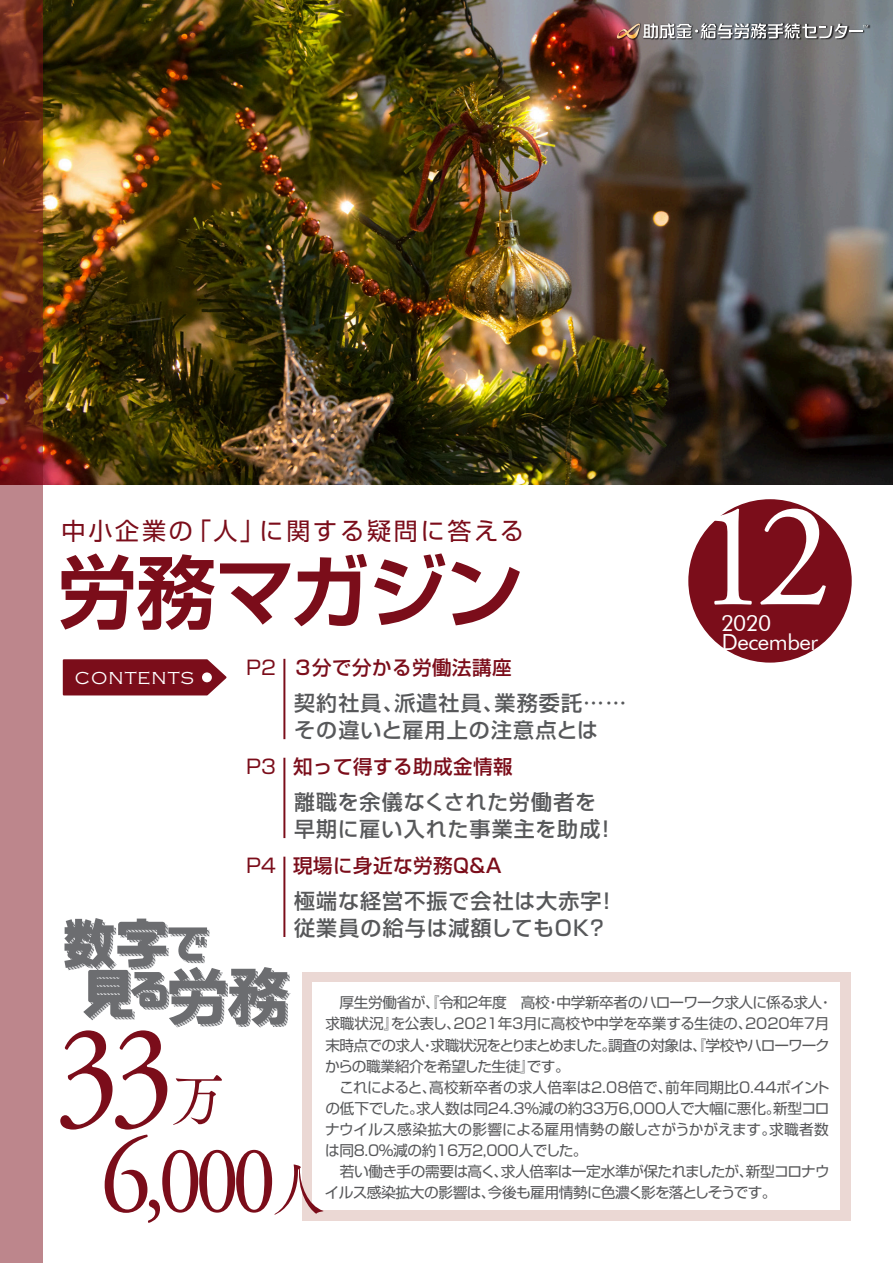
<style>
.page{position:relative;width:893px;height:1263px;background:#fff}
.page>*{position:absolute;margin:0;border:0;box-sizing:border-box;transform-origin:0 0}
.t1{font:149.25px "Adobe Garamond Pro";color:#fff}
.t2{font:142.5px "Adobe Garamond Pro";color:#7b0d1a;scale:.91 1}
.t3{font:96px "Adobe Garamond Pro";color:#7b0d1a;scale:.91 1}
.t4{font:700 79.5px "Shin Go Pro De";letter-spacing:-.02em;color:#7b0d1a}
.t5{font:60px "Tsuku Old Min Pro R";color:#7b0d1a;scale:.91 1}
.t6{font:24px "Shin Go Pro";letter-spacing:.12em;color:#7b0d1a}
.t7{font:22.2px/19.4px "Futura BT";letter-spacing:-.02em;color:#fff}
.t8{font:500 21px/27.2px "Shin Go Pro";letter-spacing:.055em;color:#57585a}
.t9{font:500 19.5px "Shin Go Pro";letter-spacing:.025em;color:#7b0d1a}
.t10{font:19.5px "Shin Go Pro";color:#7b0d1a}
.t11{font:300 18px "Copperplate";letter-spacing:.055em;color:#fff}
.t12{font:14.7px/21px "Shin Go Pro";letter-spacing:-.025em;color:#57585a}
.s1{font-size:111px}
.s2{font-family:"Tsuku Old Min Pro R";font-size:60px}
</style>
<div class="page">
<img style="left:43px;top:0;width:850px;height:485px">
<svg style="left:62px;top:659px;width:165px;height:37px"></svg>
<div style="left:202px;top:672px;width:10px;height:10px;background:#fff;border-radius:50%"></div>
<hr style="left:283px;top:659px;width:2px;height:80px;background:#7b0d1a">
<hr style="left:283px;top:758px;width:2px;height:80px;background:#7b0d1a">
<hr style="left:283px;top:857px;width:2px;height:80px;background:#7b0d1a">
<div style="left:302px;top:972px;width:548px;height:249px;background:#ebd8d4"></div>
<div style="left:313px;top:983px;width:527px;height:227px;background:#fff"></div>
<svg style="left:64px;top:918px;width:226px;height:109px"></svg>
<div style="left:688px;top:499px;width:164px;height:164px;background:#7b0d1a;border-radius:50%"></div>
<img style="left:616px;top:23px;width:254px;height:18px">
<svg style="left:616px;top:23px;width:252px;height:16px"></svg>
<svg style="left:0;top:0;width:43px;height:1263px;fill:#bd868c"></svg>
<h3 class="t6" style="left:61px;top:512px;width:464px">中小企業の「人」に関する疑問に答える</h3>
<h3 class="t4" style="left:58px;top:527px;width:467px">労務マガジン</h3>
<p class="t11" style="left:75px;top:669px;width:121px">CONTENTS</p>
<h3 class="t10" style="left:246px;top:651px;width:31px">P2</h3>
<h3 class="t10" style="left:246px;top:750px;width:31px">P3</h3>
<h3 class="t10" style="left:246px;top:849px;width:31px">P4</h3>
<h3 class="t9" style="left:293px;top:651px;width:220px">３分で分かる労働法講座</h3>
<h3 class="t8" style="left:294px;top:687px;width:334px">契約社員、派遣社員、業務委託……その違いと雇用上の注意点とは</h3>
<h3 class="t9" style="left:293px;top:750px;width:221px">知って得する助成金情報</h3>
<h3 class="t8" style="left:294px;top:785px;width:324px">離職を余儀なくされた労働者を早期に雇い入れた事業主を助成！</h3>
<h3 class="t9" style="left:293px;top:849px;width:210px">現場に身近な労務Q&amp;A</h3>
<h3 class="t8" style="left:294px;top:884px;width:325px">極端な経営不振で会社は大赤字！従業員の給与は減額してもOK？</h3>
<h1 class="t1" style="left:695px;top:467px;width:138px">12</h1>
<h3 class="t7" style="left:721px;top:613px;width:99px">2020<br>December</h3>
<p class="t12" style="left:325px;top:990px;width:509px">　厚生労働省が、『令和２年度　高校・中学新卒者のハローワーク求人に係る求人・求職状況』を公表し、2021年３月に高校や中学を卒業する生徒の、2020年７月末時点での求人・求職状況をとりまとめました。調査の対象は、『学校やハローワークからの職業紹介を希望した生徒』です。<br>　これによると、高校新卒者の求人倍率は2.08倍で、前年同期比0.44ポイントの低下でした。求人数は同24.3％減の約33万6,000人で大幅に悪化。新型コロナウイルス感染拡大の影響による雇用情勢の厳しさがうかがえます。求職者数は同8.0％減の約16万2,000人でした。<br>　若い働き手の需要は高く、求人倍率は一定水準が保たれましたが、新型コロナウイルス感染拡大の影響は、今後も雇用情勢に色濃く影を落としそうです。</p>
<h2 class="t2" style="left:55px;top:991px;width:133px">33</h2>
<h3 class="t5" style="left:172px;top:1054px;width:61px">万</h3>
<h3 class="t3" style="left:101px;top:1123px;width:248px"><span class="s1">6</span>,000<span class="s2">人</span></h3>
</div>
